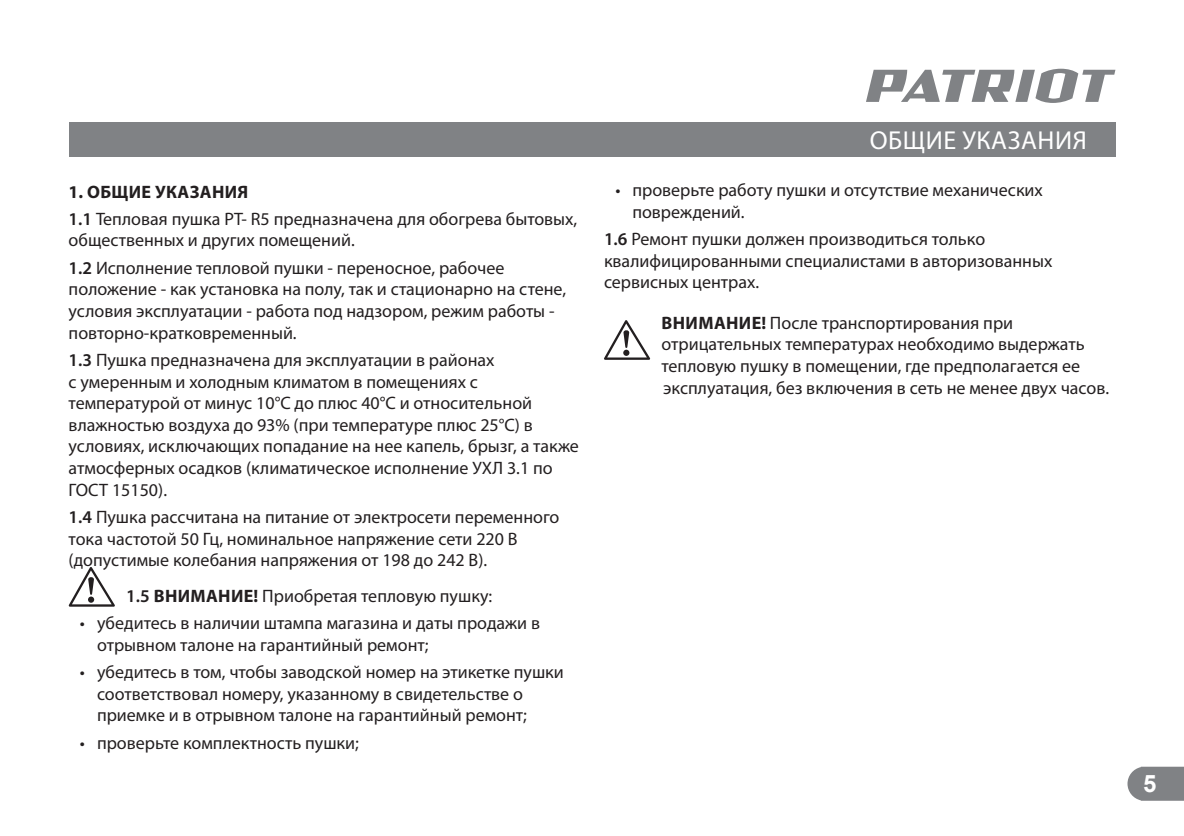
<style>
.page{position:relative;width:1184px;height:836px;background:#fff}
.page>*{position:absolute;margin:0;border:0;box-sizing:border-box;transform-origin:0 0}
.t1{font:26px "Myriad Pro";letter-spacing:.02em;color:#fff}
.t2{font:700 24px "Arial";color:#fff}
.t3{font:18px/21.6px "Myriad Pro";color:#231f20}
.t4{font:700 18px "Myriad Pro";color:#231f20}
.s1{font-weight:700}
.s2{font-weight:600}
</style>
<div class="page">
<div style="left:69px;top:123px;width:1046px;height:34px;background:#808285"></div>
<svg style="left:1127px;top:766px;width:57px;height:34px;background:#8b8d8f"></svg>
<svg style="left:866px;top:69px;width:249px;height:34px"></svg>
<svg style="left:604px;top:320px;width:46px;height:39px"></svg>
<svg style="left:68px;top:567px;width:47px;height:39px"></svg>
<p class="t3" style="left:69px;top:177px;width:510px;line-height:27.2px"><span class="s1">1. ОБЩИЕ УКАЗАНИЯ<br></span><span class="s2">1.1</span> Тепловая пушка РТ- R5 предназначена для обогрева бытовых,</p>
<p class="t3" style="left:69px;top:226px;width:437px;line-height:27.2px">общественных и других помещений.<br><span class="s2">1.2</span> Исполнение тепловой пушки - переносное, рабочее</p>
<p class="t3" style="left:69px;top:278px;width:499px">положение - как установка на полу, так и стационарно на стене, условия эксплуатации - работа под надзором, режим работы - повторно-кратковременный.</p>
<p class="t3" style="left:69px;top:348px;width:512px"><span class="s2">1.3</span> Пушка предназначена для эксплуатации в районах<br>с умеренным и холодным климатом в помещениях с температурой от минус 10°С до плюс 40°С и относительной влажностью воздуха до 93% (при температуре плюс 25°С) в условиях, исключающих попадание на нее капель, брызг, а также атмосферных осадков (климатическое исполнение УХЛ 3.1 по ГОСТ 15150).</p>
<p class="t3" style="left:69px;top:505px;width:492px"><span class="s2">1.4</span> Пушка рассчитана на питание от электросети переменного тока частотой 50 Гц, номинальное напряжение сети 220 В (допустимые колебания напряжения от 198 до 242 В).</p>
<p class="t4" style="left:126px;top:584px;width:53px"><span class="s2">1.5</span> Внимание</p>
<p class="t3" style="left:254px;top:584px;width:240px"><span class="s1">!</span> Приобретая тепловую пушку:</p>
<p class="t3" style="left:97px;top:612px;width:444px;text-indent:-17px">• убедитесь в наличии штампа магазина и даты продажи в отрывном талоне на гарантийный ремонт;</p>
<p class="t3" style="left:97px;top:660px;width:468px;text-indent:-17px">• убедитесь в том, чтобы заводской номер на этикетке пушки соответствовал номеру, указанному в свидетельстве о приемке и в отрывном талоне на гарантийный ремонт;</p>
<p class="t3" style="left:80px;top:731px;width:280px">• проверьте комплектность пушки;</p>
<h1 class="t1" style="left:870px;top:125px;width:216px">общие указания</h1>
<p class="t3" style="left:632px;top:179px;width:412px;text-indent:-17px">• проверьте работу пушки и отсутствие механических повреждений.</p>
<p class="t3" style="left:604px;top:228px;width:450px"><span class="s2">1.6</span> Ремонт пушки должен производиться только квалифицированными специалистами в авторизованных сервисных центрах.</p>
<p class="t4" style="left:662px;top:311px;width:25px">Внимание</p>
<p class="t3" style="left:661px;top:311px;width:449px;text-indent:100px"><span class="s1">!</span> После транспортирования при отрицательных температурах необходимо выдержать тепловую пушку в помещении, где предполагается ее эксплуатация, без включения в сеть не менее двух часов.</p>
<h2 class="t2" style="left:1143px;top:767px;width:15px">5</h2>
</div>
